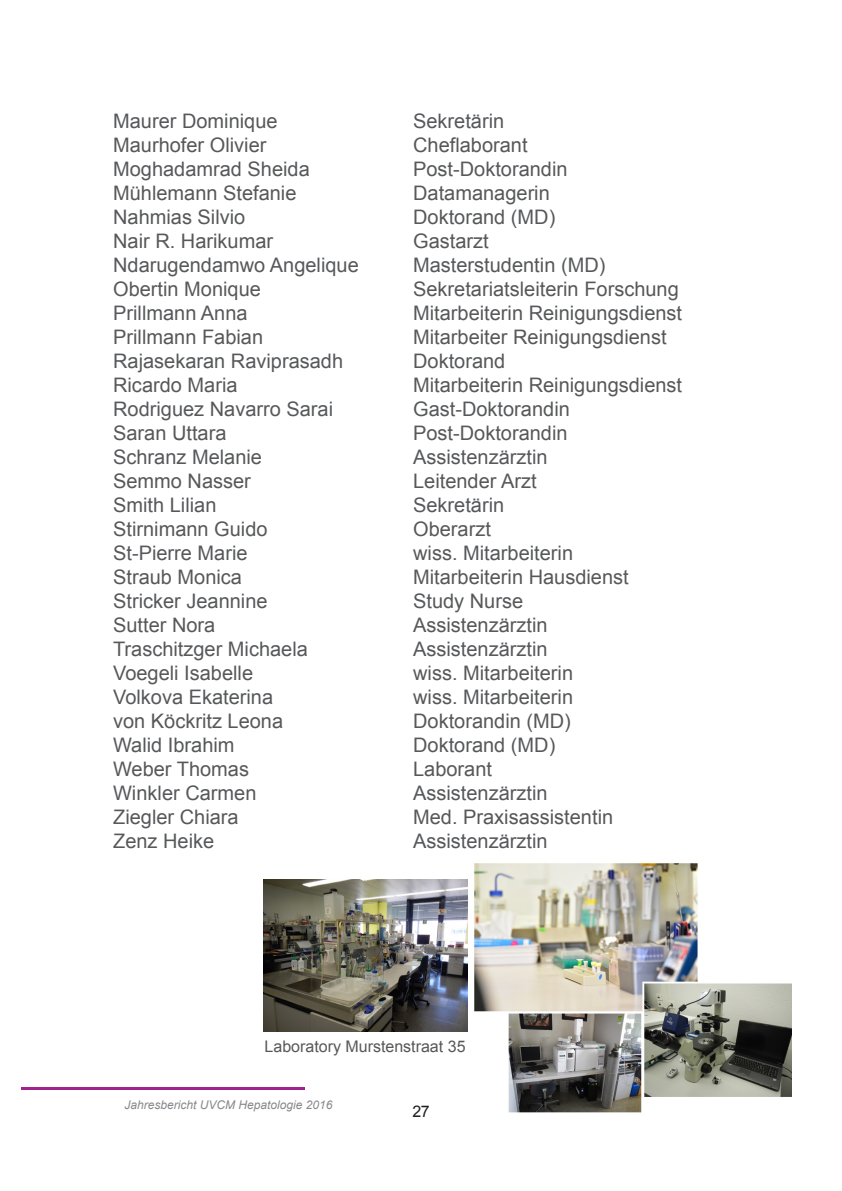
<style>
.page{position:relative;width:842px;height:1191px;background:#fff}
.page>*{position:absolute;margin:0;border:0;box-sizing:border-box;transform-origin:0 0}
.Arial_10_regular{font:20px "Arial";color:#57585a}
.Arial_10_regular-2{font:16px "Arial";color:#57585a}
.t1{font:16px "Arial";color:#231f20}
.t2{font:italic 12px "Arial";color:#87898c}
</style>
<div class="page">
<hr style="left:21px;top:1087px;width:284px;height:3px;background:#a2238e">
<img style="left:474px;top:863px;width:317px;height:250px">
<img style="left:264px;top:879px;width:203px;height:152px">
<p class="Arial_10_regular" style="left:113px;top:108px;width:166px">Maurer Dominique</p>
<p class="Arial_10_regular" style="left:413px;top:108px;width:93px">Sekretärin</p>
<p class="Arial_10_regular" style="left:113px;top:132px;width:155px">Maurhofer Olivier</p>
<p class="Arial_10_regular" style="left:413px;top:132px;width:116px">Cheflaborant</p>
<p class="Arial_10_regular" style="left:113px;top:156px;width:198px">Moghadamrad Sheida</p>
<p class="Arial_10_regular" style="left:413px;top:156px;width:156px">Post-Doktorandin</p>
<p class="Arial_10_regular" style="left:113px;top:180px;width:185px">Mühlemann Stefanie</p>
<p class="Arial_10_regular" style="left:413px;top:180px;width:138px">Datamanagerin</p>
<p class="Arial_10_regular" style="left:113px;top:204px;width:134px">Nahmias Silvio</p>
<p class="Arial_10_regular" style="left:413px;top:204px;width:144px">Doktorand (MD)</p>
<p class="Arial_10_regular" style="left:113px;top:228px;width:161px">Nair R. Harikumar</p>
<p class="Arial_10_regular" style="left:413px;top:228px;width:77px">Gastarzt</p>
<p class="Arial_10_regular" style="left:113px;top:252px;width:247px">Ndarugendamwo Angelique</p>
<p class="Arial_10_regular" style="left:413px;top:252px;width:194px">Masterstudentin (MD)</p>
<p class="Arial_10_regular" style="left:113px;top:276px;width:149px">Obertin Monique</p>
<p class="Arial_10_regular" style="left:413px;top:276px;width:267px">Sekretariatsleiterin Forschung</p>
<p class="Arial_10_regular" style="left:113px;top:300px;width:136px">Prillmann Anna</p>
<p class="Arial_10_regular" style="left:413px;top:300px;width:270px">Mitarbeiterin Reinigungsdienst</p>
<p class="Arial_10_regular" style="left:113px;top:324px;width:152px">Prillmann Fabian</p>
<p class="Arial_10_regular" style="left:413px;top:324px;width:255px">Mitarbeiter Reinigungsdienst</p>
<p class="Arial_10_regular" style="left:113px;top:348px;width:232px">Rajasekaran Raviprasadh</p>
<p class="Arial_10_regular" style="left:413px;top:348px;width:94px">Doktorand</p>
<p class="Arial_10_regular" style="left:113px;top:372px;width:126px">Ricardo Maria</p>
<p class="Arial_10_regular" style="left:413px;top:372px;width:270px">Mitarbeiterin Reinigungsdienst</p>
<p class="Arial_10_regular" style="left:113px;top:396px;width:222px">Rodriguez Navarro Sarai</p>
<p class="Arial_10_regular" style="left:413px;top:396px;width:158px">Gast-Doktorandin</p>
<p class="Arial_10_regular" style="left:113px;top:420px;width:115px">Saran Uttara</p>
<p class="Arial_10_regular" style="left:413px;top:420px;width:156px">Post-Doktorandin</p>
<p class="Arial_10_regular" style="left:113px;top:444px;width:150px">Schranz Melanie</p>
<p class="Arial_10_regular" style="left:413px;top:444px;width:136px">Assistenzärztin</p>
<p class="Arial_10_regular" style="left:113px;top:468px;width:139px">Semmo Nasser</p>
<p class="Arial_10_regular" style="left:413px;top:468px;width:125px">Leitender Arzt</p>
<p class="Arial_10_regular" style="left:113px;top:492px;width:105px">Smith Lilian</p>
<p class="Arial_10_regular" style="left:413px;top:492px;width:93px">Sekretärin</p>
<p class="Arial_10_regular" style="left:113px;top:516px;width:156px">Stirnimann Guido</p>
<p class="Arial_10_regular" style="left:413px;top:516px;width:79px">Oberarzt</p>
<p class="Arial_10_regular" style="left:113px;top:540px;width:136px">St-Pierre Marie</p>
<p class="Arial_10_regular" style="left:413px;top:540px;width:162px">wiss. Mitarbeiterin</p>
<p class="Arial_10_regular" style="left:113px;top:564px;width:130px">Straub Monica</p>
<p class="Arial_10_regular" style="left:413px;top:564px;width:217px">Mitarbeiterin Hausdienst</p>
<p class="Arial_10_regular" style="left:113px;top:588px;width:156px">Stricker Jeannine</p>
<p class="Arial_10_regular" style="left:413px;top:588px;width:112px">Study Nurse</p>
<p class="Arial_10_regular" style="left:113px;top:612px;width:104px">Sutter Nora</p>
<p class="Arial_10_regular" style="left:413px;top:612px;width:136px">Assistenzärztin</p>
<p class="Arial_10_regular" style="left:113px;top:636px;width:196px">Traschitzger Michaela</p>
<p class="Arial_10_regular" style="left:413px;top:636px;width:136px">Assistenzärztin</p>
<p class="Arial_10_regular" style="left:113px;top:660px;width:142px">Voegeli Isabelle</p>
<p class="Arial_10_regular" style="left:413px;top:660px;width:162px">wiss. Mitarbeiterin</p>
<p class="Arial_10_regular" style="left:113px;top:684px;width:162px">Volkova Ekaterina</p>
<p class="Arial_10_regular" style="left:413px;top:684px;width:162px">wiss. Mitarbeiterin</p>
<p class="Arial_10_regular" style="left:113px;top:708px;width:172px">von Köckritz Leona</p>
<p class="Arial_10_regular" style="left:413px;top:708px;width:159px">Doktorandin (MD)</p>
<p class="Arial_10_regular" style="left:113px;top:732px;width:123px">Walid Ibrahim</p>
<p class="Arial_10_regular" style="left:413px;top:732px;width:144px">Doktorand (MD)</p>
<p class="Arial_10_regular" style="left:113px;top:756px;width:137px">Weber Thomas</p>
<p class="Arial_10_regular" style="left:413px;top:756px;width:80px">Laborant</p>
<p class="Arial_10_regular" style="left:113px;top:780px;width:145px">Winkler Carmen</p>
<p class="Arial_10_regular" style="left:413px;top:780px;width:136px">Assistenzärztin</p>
<p class="Arial_10_regular" style="left:113px;top:804px;width:127px">Ziegler Chiara</p>
<p class="Arial_10_regular" style="left:413px;top:804px;width:202px">Med. Praxisassistentin</p>
<p class="Arial_10_regular" style="left:113px;top:828px;width:103px">Zenz Heike</p>
<p class="Arial_10_regular" style="left:413px;top:828px;width:136px">Assistenzärztin</p>
<p class="Arial_10_regular-2" style="left:265px;top:1036px;width:202px">Laboratory Murstenstraat 35</p>
<p class="t2" style="left:124px;top:1097px;width:210px">Jahresbericht UVCM Hepatologie 2016</p>
<p class="t1" style="left:412px;top:1100px;width:19px">27</p>
</div>
